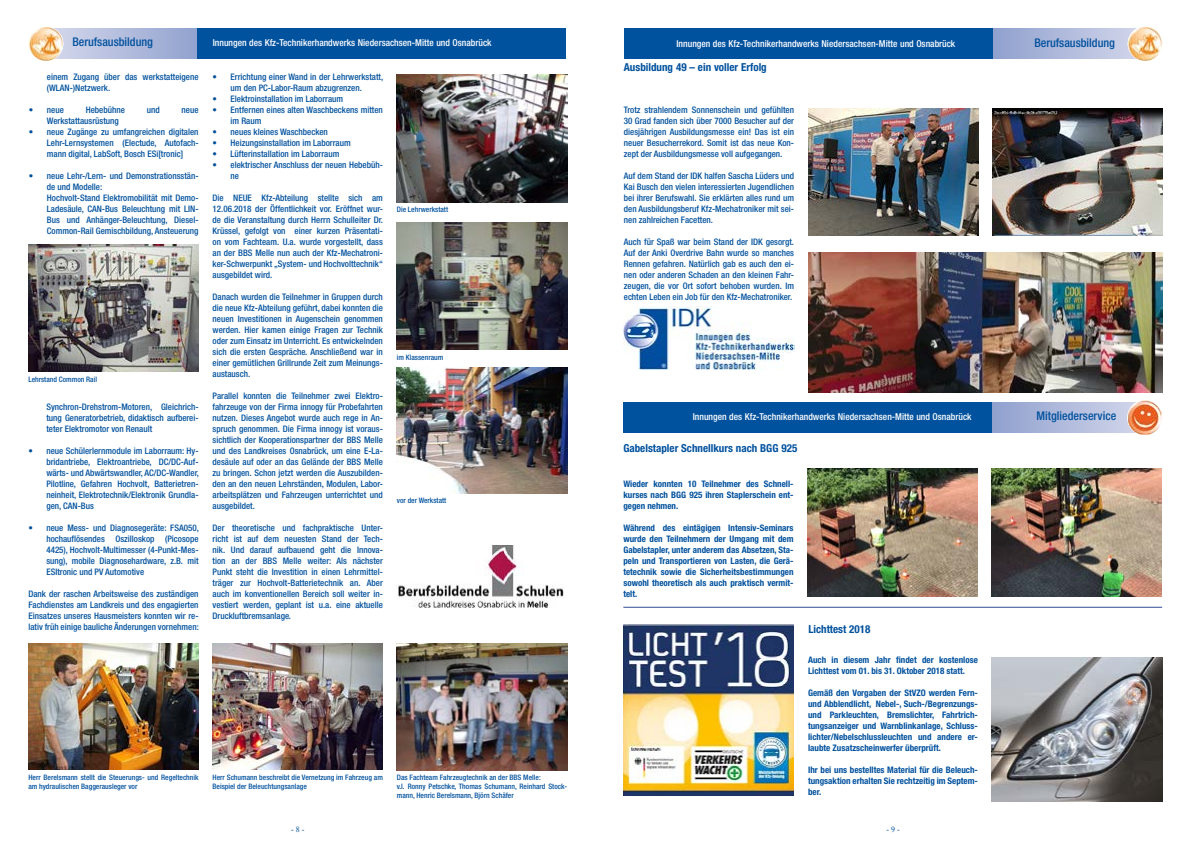
<style>
.page{position:relative;width:1191px;height:842px;background:#fff}
.page>*{position:absolute;margin:0;border:0;box-sizing:border-box;transform-origin:0 0}
.t1{font:500 condensed 12px "Helvetica Neue LT Std";color:#00519e}
.t2{font:700 condensed 11px "Helvetica Neue LT Std";color:#00519e}
.t3{font:500 condensed 9.5px "Helvetica Neue LT Std";color:#fff}
.t4{font:500 condensed 9px/11px "Helvetica Neue LT Std";color:#00519e;text-align:justify}
.t5{font:700 condensed 9px/11px "Helvetica Neue LT Std";color:#00519e;text-align:justify}
.t6{font:8px "Times New Roman";color:#00519e}
.t7{font:500 condensed 7.5px/9px "Helvetica Neue LT Std";color:#00519e}
</style>
<div class="page">
<svg style="left:886px;top:28px;width:241px;height:31px;background:#a8b5d8"></svg>
<div style="left:624px;top:28px;width:368px;height:30px;background:#00519e"></div>
<img style="left:1127px;top:27px;width:35px;height:34px">
<svg style="left:63px;top:28px;width:135px;height:31px;background:#afb9db"></svg>
<div style="left:198px;top:28px;width:368px;height:31px;background:#00519e"></div>
<img style="left:28px;top:27px;width:35px;height:34px">
<img style="left:28px;top:244px;width:171px;height:128px">
<img style="left:397px;top:75px;width:170px;height:127px">
<img style="left:397px;top:368px;width:170px;height:126px">
<img style="left:397px;top:222px;width:170px;height:128px">
<img style="left:28px;top:644px;width:171px;height:126px">
<img style="left:212px;top:644px;width:171px;height:126px">
<img style="left:396px;top:643px;width:171px;height:128px">
<svg style="left:992px;top:402px;width:135px;height:31px;background:#aeb8da"></svg>
<div style="left:623px;top:402px;width:369px;height:31px;background:#00519e"></div>
<img style="left:1127px;top:400px;width:35px;height:35px">
<img style="left:807px;top:469px;width:171px;height:127px">
<img style="left:991px;top:469px;width:171px;height:127px">
<hr style="left:623px;top:607px;width:539px;height:1px;background:#324a97">
<img style="left:623px;top:624px;width:170px;height:171px">
<img style="left:992px;top:658px;width:170px;height:144px">
<img style="left:398px;top:545px;width:166px;height:63px">
<img style="left:808px;top:252px;width:354px;height:140px">
<img style="left:992px;top:108px;width:170px;height:128px">
<img style="left:808px;top:108px;width:170px;height:128px">
<img style="left:624px;top:306px;width:170px;height:63px">
<h1 class="t1" style="left:72px;top:35px;width:82px">Berufsausbildung</h1>
<p class="t3" style="left:213px;top:37px;width:280px">Innungen des Kfz-Technikerhandwerks Niedersachsen-Mitte und Osnabrück</p>
<p class="t4" style="left:47px;top:71px;width:153px">einem Zugang über das werkstatteigene (WLAN-)Netzwerk.</p>
<p class="t4" style="left:29px;top:104px;width:36px">• neue</p>
<p class="t4" style="left:86px;top:104px;width:41px">Hebebühne</p>
<p class="t4" style="left:147px;top:104px;width:14px">und</p>
<p class="t4" style="left:182px;top:104px;width:18px">neue</p>
<p class="t4" style="left:47px;top:115px;width:73px">Werkstattausrüstung</p>
<p class="t4" style="left:47px;top:126px;width:153px;text-indent:-18px">• neue Zugänge zu umfangreichen digitalen Lehr-Lernsystemen (Electude, Autofach&shy;mann digital, LabSoft, Bosch ESi[tronic]</p>
<p class="t4" style="left:47px;top:170px;width:153px;text-align:left;text-indent:-18px">• neue Lehr-/Lern- und Demonstrationsstän&shy;de und Modelle:<br>Hochvolt-Stand Elektromobilität mit Demo-Ladesäule, CAN-Bus Beleuchtung mit LIN-Bus und Anhänger-Beleuchtung, Diesel-Common-Rail Gemischbildung, Ansteuerung</p>
<p class="t7" style="left:28px;top:374px;width:70px">Lehrstand Common Rail</p>
<p class="t4" style="left:46px;top:401px;width:154px">Synchron-Drehstrom-Motoren, Gleichrich&shy;tung Generatorbetrieb, didaktisch aufberei&shy;teter Elektromotor von Renault</p>
<p class="t4" style="left:46px;top:445px;width:154px;text-indent:-18px">• neue Schülerlernmodule im Laborraum: Hy&shy;bridantriebe, Elektroantriebe, DC/DC-Auf&shy;wärts- und Abwärtswandler, AC/DC-Wandler, Pilotline, Gefahren Hochvolt, Batterietren&shy;neinheit, Elektrotechnik/Elektronik Grundla&shy;gen, CAN-Bus</p>
<p class="t4" style="left:46px;top:522px;width:154px;text-indent:-18px">• neue Mess- und Diagnosegeräte: FSA050, hochauflösendes Oszilloskop (Picosope 4425), Hochvolt-Multimesser (4-Punkt-Mes&shy;sung), mobile Diagnosehardware, z.B. mit ESItronic und PV Automotive</p>
<p class="t4" style="left:28px;top:588px;width:172px">Dank der raschen Arbeitsweise des zuständigen Fachdienstes am Landkreis und des engagierten Einsatzes unseres Hausmeisters konnten wir re&shy;lativ früh einige bauliche Änderungen vornehmen:</p>
<p class="t4" style="left:213px;top:71px;width:172px;text-align:center">• Errichtung einer Wand in der Lehrwerkstatt, um den PC-Labor-Raum abzugrenzen.</p>
<p class="t4" style="left:213px;top:93px;width:132px">• Elektroinstallation im Laborraum</p>
<p class="t4" style="left:231px;top:104px;width:154px;text-indent:-18px">• Entfernen eines alten Waschbeckens mitten im Raum</p>
<p class="t4" style="left:213px;top:126px;width:117px">• neues kleines Waschbecken</p>
<p class="t4" style="left:213px;top:137px;width:140px">• Heizungsinstallation im Laborraum</p>
<p class="t4" style="left:213px;top:148px;width:128px">• Lüfterinstallation im Laborraum</p>
<p class="t4" style="left:231px;top:159px;width:154px;text-indent:-18px">• elektrischer Anschluss der neuen Hebebüh&shy;ne</p>
<p class="t4" style="left:213px;top:192px;width:172px">Die NEUE Kfz-Abteilung stellte sich am 12.06.2018 der Öffentlichkeit vor. Eröffnet wur&shy;de die Veranstaltung durch Herrn Schulleiter Dr.<br>Krüssel, gefolgt von einer kurzen Präsentati&shy;on vom Fachteam. U.a. wurde vorgestellt, dass an der BBS Melle nun auch der Kfz-Mechatroni&shy;ker-Schwerpunkt „System- und Hochvolttechnik“ ausgebildet wird.</p>
<p class="t4" style="left:213px;top:291px;width:172px">Danach wurden die Teilnehmer in Gruppen durch die neue Kfz-Abteilung geführt, dabei konnten die neuen Investitionen in Augenschein genommen werden. Hier kamen einige Fragen zur Technik oder zum Einsatz im Unterricht. Es entwickelnden sich die ersten Gespräche. Anschließend war in einer gemütlichen Grillrunde Zeit zum Meinungs&shy;austausch.</p>
<p class="t4" style="left:213px;top:390px;width:172px">Parallel konnten die Teilnehmer zwei Elektro&shy;fahrzeuge von der Firma innogy für Probefahrten nutzen. Dieses Angebot wurde auch rege in An&shy;spruch genommen. Die Firma innogy ist voraus&shy;sichtlich der Kooperationspartner der BBS Melle und des Landkreises Osnabrück, um eine E-La&shy;desäule auf oder an das Gelände der BBS Melle zu bringen. Schon jetzt werden die Auszubilden&shy;den an den neuen Lehrständen, Modulen, Labor&shy;arbeitsplätzen und Fahrzeugen unterrichtet und ausgebildet.</p>
<p class="t4" style="left:213px;top:522px;width:172px">Der theoretische und fachpraktische Unter&shy;richt ist auf dem neuesten Stand der Tech&shy;nik. Und darauf aufbauend geht die Innova&shy;tion an der BBS Melle weiter: Als nächster Punkt steht die Investition in einen Lehrmittel&shy;träger zur Hochvolt-Batterietechnik an. Aber auch im konventionellen Bereich soll weiter in&shy;vestiert werden, geplant ist u.a. eine aktuelle Druckluftbremsanlage.</p>
<p class="t7" style="left:397px;top:205px;width:53px">Die Lehrwerkstatt</p>
<p class="t7" style="left:397px;top:352px;width:48px">im Klassenraum</p>
<p class="t7" style="left:397px;top:496px;width:51px">vor der Werkstatt</p>
<p class="t7" style="left:28px;top:772px;width:172px">Herr Berelsmann stellt die Steuerungs- und Regeltechnik am hydraulischen Baggerausleger vor</p>
<p class="t7" style="left:212px;top:772px;width:172px">Herr Schumann beschreibt die Vernetzung im Fahrzeug am<br>Beispiel der Beleuchtungsanlage</p>
<p class="t7" style="left:397px;top:773px;width:172px">Das Fachteam Fahrzeugtechnik an der BBS Melle:<br>v.l. Ronny Petschke, Thomas Schumann, Reinhard Stock&shy;mann, Henric Berelsmann, Björn Schäfer</p>
<p class="t3" style="left:676px;top:38px;width:280px">Innungen des Kfz-Technikerhandwerks Niedersachsen-Mitte und Osnabrück</p>
<h1 class="t1" style="left:1034px;top:36px;width:82px">Berufsausbildung</h1>
<p class="t2" style="left:624px;top:60px;width:144px">Ausbildung 49 – ein voller Erfolg</p>
<p class="t4" style="left:624px;top:104px;width:172px">Trotz strahlendem Sonnenschein und gefühlten 30 Grad fanden sich über 7000 Besucher auf der diesjährigen Ausbildungsmesse ein! Das ist ein neuer Besucherrekord. Somit ist das neue Kon&shy;zept der Ausbildungsmesse voll aufgegangen.</p>
<p class="t4" style="left:624px;top:170px;width:172px">Auf dem Stand der IDK halfen Sascha Lüders und Kai Busch den vielen interessierten Jugendlichen bei ihrer Berufswahl. Sie erklärten alles rund um den Ausbildungsberuf Kfz-Mechatroniker mit sei&shy;nen zahlreichen Facetten.</p>
<p class="t4" style="left:624px;top:236px;width:172px">Auch für Spaß war beim Stand der IDK gesorgt.<br>Auf der Anki Overdrive Bahn wurde so manches Rennen gefahren. Natürlich gab es auch den ei&shy;nen oder anderen Schaden an den kleinen Fahr&shy;zeugen, die vor Ort sofort behoben wurden. Im echten Leben ein Job für den Kfz-Mechatroniker.</p>
<p class="t3" style="left:693px;top:411px;width:280px">Innungen des Kfz-Technikerhandwerks Niedersachsen-Mitte und Osnabrück</p>
<h1 class="t1" style="left:1036px;top:409px;width:81px">Mitgliederservice</h1>
<p class="t2" style="left:623px;top:442px;width:175px">Gabelstapler Schnellkurs nach BGG 925</p>
<p class="t5" style="left:623px;top:478px;width:172px">Wieder konnten 10 Teilnehmer des Schnell&shy;kurses nach BGG 925 ihren Staplerschein ent&shy;gegen nehmen.</p>
<p class="t5" style="left:623px;top:522px;width:172px">Während des eintägigen Intensiv-Seminars wurde den Teilnehmern der Umgang mit dem Gabelstapler, unter anderem das Absetzen, Sta&shy;peln und Transportieren von Lasten, die Gerä&shy;tetechnik sowie die Sicherheitsbestimmungen sowohl theoretisch als auch praktisch vermit&shy;telt.</p>
<p class="t2" style="left:808px;top:622px;width:64px">Lichttest 2018</p>
<p class="t5" style="left:808px;top:654px;width:171px">Auch in diesem Jahr findet der kostenlose<br>Lichttest vom 01. bis 31. Oktober 2018 statt.</p>
<p class="t5" style="left:808px;top:687px;width:171px">Gemäß den Vorgaben der StVZO werden Fern&shy;und Abblendlicht, Nebel-, Such-/Begrenzungs&shy;und Parkleuchten, Bremslichter, Fahrtrich&shy;tungsanzeiger und Warnblinkanlage, Schluss&shy;lichter/Nebelschlussleuchten und andere er&shy;laubte Zusatzscheinwerfer überprüft.</p>
<p class="t5" style="left:808px;top:764px;width:171px">Ihr bei uns bestelltes Material für die Beleuch&shy;tungsaktion erhalten Sie rechtzeitig im Septem&shy;ber.</p>
<p class="t6" style="left:291px;top:824px;width:15px">- 8 -</p>
<p class="t6" style="left:886px;top:824px;width:15px">- 9 -</p>
</div>
